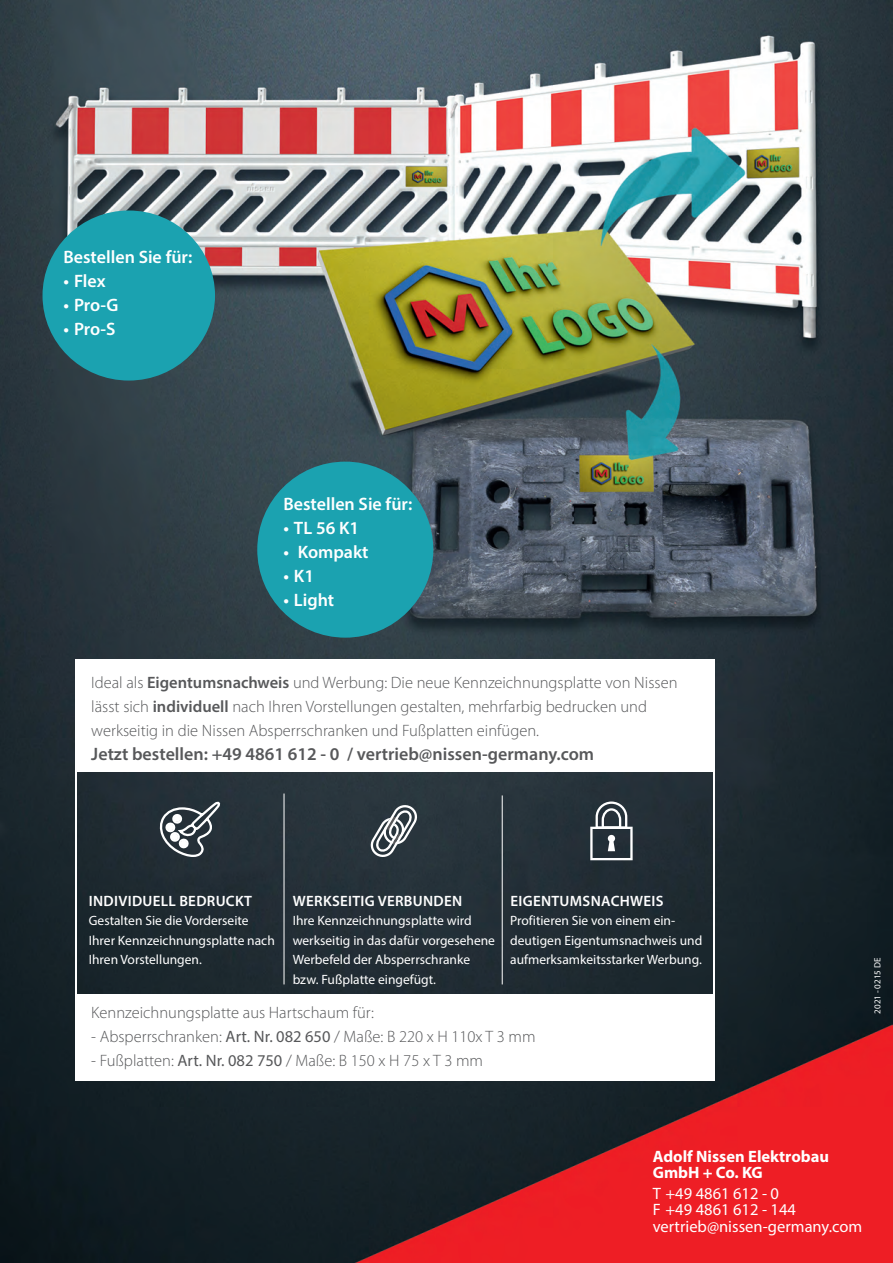
<style>
.page{position:relative;width:893px;height:1263px;background:#fff}
.page>*{position:absolute;margin:0;border:0;box-sizing:border-box;transform-origin:0 0}
.t1{font:600 18px "Myriad Pro";color:#fff}
.t2{font:600 18px "Myriad Pro";color:#57585a}
.t3{font:300 16.5px/24px "Myriad Pro";color:#57585a}
.t4{font:16.5px/16.5px "Myriad Pro";color:#fff}
.t5{font:700 16.5px/16.5px "Myriad Pro";color:#fff}
.t6{font:600 15px "Myriad Pro";letter-spacing:.02em;color:#fff}
.t7{font:13.5px/19.5px "Myriad Pro";color:#fff}
.t8{font:9px "Myriad Pro";color:#fff}
.s1{font-weight:600}
.s2{font-weight:400}
</style>
<div class="page">
<img style="left:0;top:0;width:893px;height:1263px">
<div style="left:75px;top:659px;width:638px;height:113px;background:#fff"></div>
<hr style="left:284px;top:793px;width:1px;height:191px;background:#fff">
<hr style="left:502px;top:795px;width:1px;height:189px;background:#fff">
<div style="left:590px;top:827px;width:43px;height:33px;border:2px solid #fff"></div>
<svg style="left:594px;top:800px;width:34px;height:30px"></svg>
<div style="left:608px;top:835px;width:7px;height:7px;background:#fff;border-radius:50%"></div>
<svg style="left:608px;top:839px;width:7px;height:12px"></svg>
<svg style="left:369px;top:803px;width:50px;height:56px"></svg>
<svg style="left:157px;top:799px;width:64px;height:59px"></svg>
<div style="left:181px;top:840px;width:6px;height:7px;background:#fff;border-radius:50%"></div>
<div style="left:75px;top:993px;width:638px;height:87px;background:#fff"></div>
<hr style="left:713px;top:659px;width:1px;height:421px;background:#fff">
<hr style="left:75px;top:659px;width:2px;height:421px;background:#fff">
<div style="left:257px;top:462px;width:176px;height:176px;background:#1ba2b0;border-radius:50%"></div>
<div style="left:43px;top:210px;width:172px;height:171px;background:#1ba2b0;border-radius:50%"></div>
<p class="t1" style="left:63px;top:245px;width:130px">Bestellen Sie für:</p>
<p class="t1" style="left:63px;top:269px;width:44px">• Flex</p>
<p class="t1" style="left:63px;top:293px;width:57px">• Pro-G</p>
<p class="t1" style="left:63px;top:317px;width:54px">• Pro-S</p>
<p class="t1" style="left:283px;top:493px;width:130px">Bestellen Sie für:</p>
<p class="t1" style="left:283px;top:517px;width:77px">• TL 56 K1</p>
<p class="t1" style="left:283px;top:541px;width:87px">• Kompakt</p>
<p class="t1" style="left:283px;top:565px;width:32px">• K1</p>
<p class="t1" style="left:283px;top:589px;width:52px">• Light</p>
<p class="t3" style="left:91px;top:670px;width:588px">Ideal als <span class="s1">Eigentumsnachweis</span> und Werbung: Die neue Kennzeichnungsplatte von Nissen lässt sich <span class="s1">individuell</span> nach Ihren Vorstellungen gestalten, mehrfarbig bedrucken und werkseitig in die Nissen Absperrschranken und Fußplatten einfügen.</p>
<p class="t2" style="left:91px;top:742px;width:504px">Jetzt bestellen: +49 4861 612 - 0 / vertrieb@nissen-germany.com</p>
<p class="t6" style="left:89px;top:891px;width:165px">INDIVIDUELL BEDRUCKT</p>
<p class="t7" style="left:89px;top:910px;width:188px">Gestalten Sie die Vorderseite<br>Ihrer Kennzeichnungsplatte nach<br>Ihren Vorstellungen.</p>
<p class="t3" style="left:91px;top:1000px;width:284px">Kennzeichnungsplatte aus Hartschaum für:</p>
<p class="t3" style="left:91px;top:1024px;width:446px">- Absperrschranken: <span class="s2">Art. Nr. 082 650</span> / Maße: B 220 x H 110x T 3 mm</p>
<p class="t3" style="left:91px;top:1048px;width:393px">- Fußplatten: <span class="s2">Art. Nr. 082 750</span> / Maße: B 150 x H 75 x T 3 mm</p>
<p class="t6" style="left:293px;top:891px;width:171px">WERKSEITIG VERBUNDEN</p>
<p class="t7" style="left:293px;top:910px;width:204px">Ihre Kennzeichnungsplatte wird werkseitig in das dafür vorgesehene<br>Werbefeld der Absperrschranke bzw. Fußplatte eingefügt.</p>
<p class="t6" style="left:510px;top:891px;width:155px">EIGENTUMSNACHWEIS</p>
<p class="t7" style="left:510px;top:910px;width:194px">Profitieren Sie von einem ein&shy;deutigen Eigentumsnachweis und aufmerksamkeitsstarker Werbung.</p>
<p class="t8" style="left:872px;top:1014px;width:57px;rotate:-90deg">2021 - 0215 DE</p>
<p class="t5" style="left:653px;top:1147px;width:178px">Adolf Nissen Elektrobau<br>GmbH + Co. KG</p>
<p class="t4" style="left:653px;top:1185px;width:211px">T +49 4861 612 - 0<br>F +49 4861 612 - 144 vertrieb@nissen-germany.com</p>
</div>
